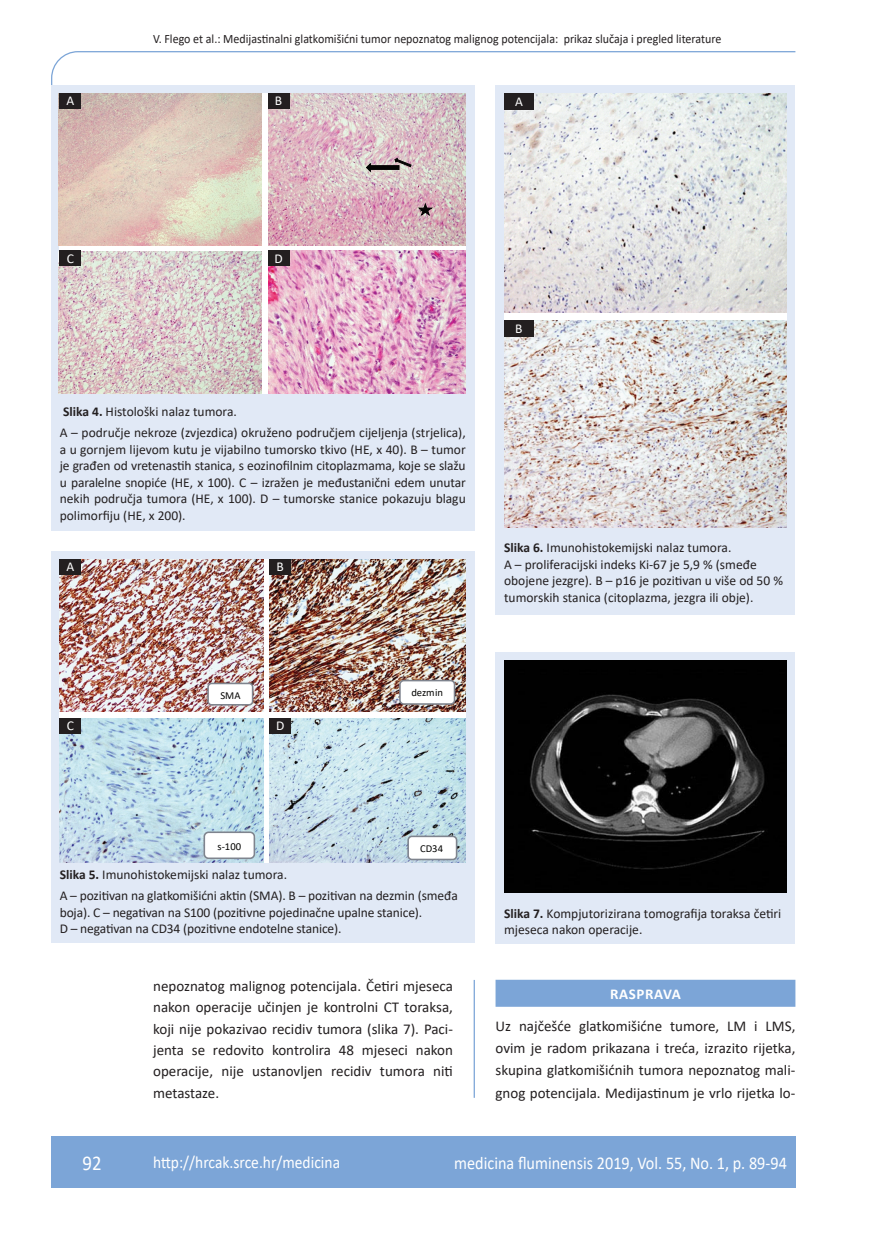
<style>
.page{position:relative;width:872px;height:1234px;background:#fff}
.page>*{position:absolute;margin:0;border:0;box-sizing:border-box;transform-origin:0 0}
.t1{font:21px "Calibri";color:#fff;scale:.9 1}
.t2{font:18px "Calibri";color:#fff;scale:.9 1}
.t3{font:17.25px "Calibri";color:#fff;scale:.9 1}
.osnovni_tekst{font:15px/21.3px "Calibri";color:#231f20;text-align:justify}
.naslov_ruler{font:700 15px "Calibri";letter-spacing:.04em;color:#fff}
.potpis_slika{font:13.5px/16.5px "Calibri";color:#231f20}
.slika{font:13.5px/16.5px "Calibri";color:#231f20;text-align:justify}
.potpis_slika-2{font:13.5px "Calibri";color:#fff}
.glava{font:12.75px "Calibri";color:#231f20;scale:.94 1}
.t4{font:10.65px "Calibri";color:#050504}
.s1{font-weight:700}
</style>
<div class="page">
<svg style="left:51px;top:51px;width:745px;height:275px"></svg>
<hr style="left:473px;top:979px;width:2px;height:118px;background:#7ca5d7">
<div style="left:51px;top:1135px;width:744px;height:51px;background:#7ca5d7"></div>
<div style="left:51px;top:85px;width:423px;height:445px;background:#e1e9f6"></div>
<svg style="left:60px;top:94px;width:406px;height:299px;background:#f7f0f1"></svg>
<img style="left:268px;top:94px;width:198px;height:151px">
<img style="left:268px;top:251px;width:198px;height:142px">
<img style="left:59px;top:251px;width:203px;height:142px">
<img style="left:59px;top:93px;width:202px;height:152px">
<svg style="left:365px;top:157px;width:47px;height:17px"></svg>
<svg style="left:418px;top:201px;width:17px;height:16px"></svg>
<div style="left:495px;top:85px;width:300px;height:529px;background:#e1e9f6"></div>
<img style="left:504px;top:320px;width:283px;height:207px">
<img style="left:504px;top:94px;width:283px;height:219px">
<div style="left:51px;top:551px;width:423px;height:392px;background:#e1e9f6"></div>
<div style="left:60px;top:560px;width:406px;height:302px;background:linear-gradient(to right,#fff,#fff)"></div>
<img style="left:60px;top:560px;width:203px;height:151px">
<img style="left:270px;top:560px;width:196px;height:151px">
<img style="left:60px;top:718px;width:203px;height:144px">
<img style="left:270px;top:718px;width:196px;height:144px">
<div style="left:208px;top:683px;width:45px;height:21px;background:#fff;border-radius:4px"></div>
<div style="left:207px;top:682px;width:46px;height:23px;border:2px solid #7f848e;border-radius:4px"></div>
<div style="left:400px;top:680px;width:54px;height:23px;background:#fff;border-radius:4px"></div>
<div style="left:399px;top:679px;width:56px;height:25px;border:2px solid #7f848e;border-radius:4px"></div>
<div style="left:204px;top:832px;width:50px;height:26px;background:#fff;border-radius:4px"></div>
<div style="left:203px;top:831px;width:52px;height:27px;border:2px solid #7f848e;border-radius:4px"></div>
<div style="left:408px;top:836px;width:48px;height:23px;background:#fff;border-radius:4px"></div>
<div style="left:407px;top:835px;width:50px;height:25px;border:2px solid #7f848e;border-radius:4px"></div>
<div style="left:495px;top:651px;width:300px;height:292px;background:#e1e9f6"></div>
<img style="left:504px;top:660px;width:283px;height:232px">
<div style="left:495px;top:979px;width:300px;height:27px;background:#7ca5d7"></div>
<div style="left:60px;top:559px;width:21px;height:15px;background:#231f20"></div>
<div style="left:270px;top:559px;width:21px;height:15px;background:#231f20"></div>
<div style="left:60px;top:718px;width:21px;height:15px;background:#231f20"></div>
<div style="left:270px;top:718px;width:21px;height:15px;background:#231f20"></div>
<div style="left:60px;top:93px;width:21px;height:15px;background:#231f20"></div>
<div style="left:268px;top:93px;width:21px;height:15px;background:#231f20"></div>
<div style="left:60px;top:251px;width:21px;height:15px;background:#231f20"></div>
<div style="left:268px;top:251px;width:21px;height:15px;background:#231f20"></div>
<div style="left:504px;top:93px;width:30px;height:17px;background:#231f20"></div>
<div style="left:504px;top:320px;width:30px;height:17px;background:#231f20"></div>
<p class="glava" style="left:153px;top:29px;width:606px">V. Flego et al.: Medijastinalni glatkomišićni tumor nepoznatog malignog potencijala: prikaz slučaja i pregled literature</p>
<p class="potpis_slika-2" style="left:66px;top:91px;width:9px">A</p>
<p class="potpis_slika-2" style="left:275px;top:91px;width:9px">B</p>
<p class="potpis_slika-2" style="left:515px;top:92px;width:9px">A</p>
<p class="potpis_slika-2" style="left:67px;top:249px;width:9px">C</p>
<p class="potpis_slika-2" style="left:274px;top:249px;width:10px">D</p>
<p class="slika" style="left:63px;top:403px;width:175px"><span class="s1">Slika 4.</span> Histološki nalaz tumora.</p>
<p class="slika" style="left:60px;top:424px;width:407px">A – područje nekroze (zvjezdica) okruženo područjem cijeljenja (strjelica), a u gornjem lijevom kutu je vijabilno tumorsko tkivo (HE, x 40). B – tumor je građen od vretenastih stanica, s eozinofilnim citoplazmama, koje se slažu u paralelne snopiće (HE, x 100). C – izražen je međustanični edem unutar nekih područja tumora (HE, x 100). D – tumorske stanice pokazuju blagu polimorfiju (HE, x 200).</p>
<p class="potpis_slika-2" style="left:66px;top:557px;width:9px">A</p>
<p class="potpis_slika-2" style="left:276px;top:557px;width:9px">B</p>
<p class="t4" style="left:220px;top:687px;width:22px">SMA</p>
<p class="t4" style="left:411px;top:685px;width:33px">dezmin</p>
<p class="potpis_slika-2" style="left:67px;top:716px;width:9px">C</p>
<p class="potpis_slika-2" style="left:276px;top:716px;width:10px">D</p>
<p class="potpis_slika-2" style="left:515px;top:319px;width:9px">B</p>
<p class="potpis_slika" style="left:504px;top:539px;width:280px"><span class="s1">Slika 6.</span> Imunohistokemijski nalaz tumora.<br>A – proliferacijski indeks Ki-67 je 5,9 % (smeđe obojene jezgre). B – p16 je pozitivan u više od 50 % tumorskih stanica (citoplazma, jezgra ili obje).</p>
<p class="t4" style="left:217px;top:838px;width:25px">s-100</p>
<p class="t4" style="left:420px;top:840px;width:24px">CD34</p>
<p class="potpis_slika" style="left:60px;top:866px;width:229px"><span class="s1">Slika 5.</span> Imunohistokemijski nalaz tumora.</p>
<p class="potpis_slika" style="left:60px;top:887px;width:400px">A – pozitivan na glatkomišićni aktin (SMA). B – pozitivan na dezmin (smeđa boja). C – negativan na S100 (pozitivne pojedinačne upalne stanice).<br>D – negativan na CD34 (pozitivne endotelne stanice).</p>
<p class="osnovni_tekst" style="left:153px;top:974px;width:301px">nepoznatog malignog potencijala. Četiri mjeseca nakon operacije učinjen je kontrolni CT toraksa, koji nije pokazivao recidiv tumora (slika 7). Paci&shy;jenta se redovito kontrolira 48 mjeseci nakon operacije, nije ustanovljen recidiv tumora niti metastaze.</p>
<p class="potpis_slika" style="left:504px;top:904px;width:279px"><span class="s1">Slika 7.</span> Kompjutorizirana tomografija toraksa četi ri mjeseca nakon operacije.</p>
<p class="naslov_ruler" style="left:610px;top:982px;width:72px">RASPRAVA</p>
<p class="osnovni_tekst" style="left:495px;top:1013px;width:301px;line-height:22.5px">Uz najčešće glatkomišićne tumore, LM i LMS, ovim je radom prikazana i treća, izrazito rijetka, skupina glatkomišićnih tumora nepoznatog mali&shy;gnog potencijala. Medijastinum je vrlo rijetka lo-</p>
<p class="t1" style="left:82px;top:1147px;width:23px">92</p>
<p class="t3" style="left:153px;top:1149px;width:209px">http://hrcak.srce.hr/medicina</p>
<p class="t2" style="left:454px;top:1149px;width:371px">medicina fluminensis 2019, Vol. 55, No. 1, p. 89-94</p>
</div>
